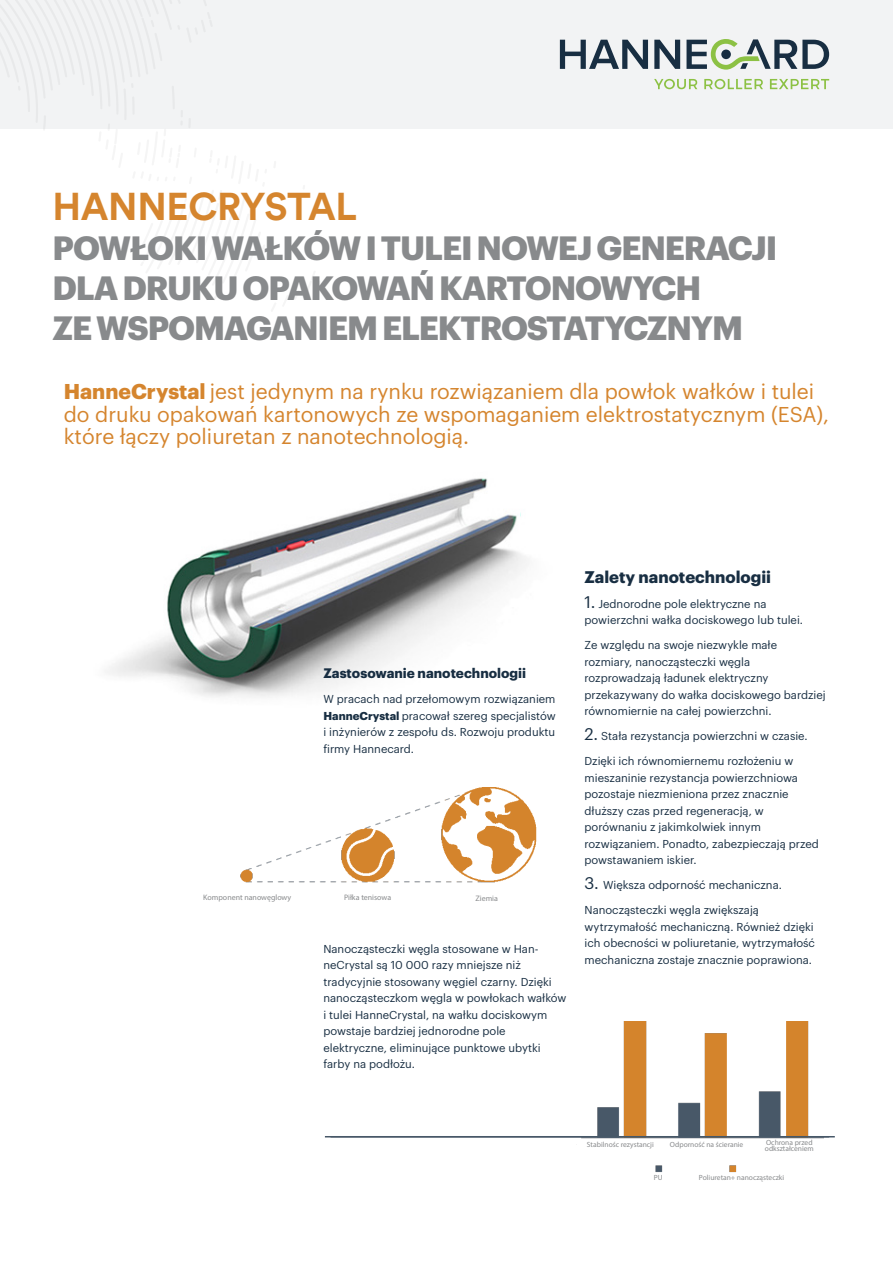
<style>
.page{position:relative;width:893px;height:1263px;background:#fff}
.page>*{position:absolute;margin:0;border:0;box-sizing:border-box;transform-origin:0 0}
.HC_DOC_-_TITLE{font:700 38.4px "Circular Std";letter-spacing:-.01em;color:#d5852e}
.HC_DOC_-_TITLE-2{font:700 33px "Graphik";letter-spacing:-.035em;color:#888a8c}
.HC_DOC_-_Introductio{font:21px/22.5px "Graphik";color:#d5852e}
.Bodytekst{font:700 16.5px "Graphik";color:#182e42}
.t1{font:700 13.5px "Graphik";color:#182e42}
.Bodytekst-2{font:11.25px/16.5px "Graphik";color:#182e42}
.HC_DOC_-_Side_column{font:7.95px "Myriad Pro";color:#888a8c}
.HC_DOC_-_Side_column-2{font:7.5px/6px "Myriad Pro";color:#888a8c}
.s1{font-weight:700}
.s2{font-size:16.5px}
</style>
<div class="page">
<div style="left:0;top:0;width:893px;height:128px;background:#f2f3f4"></div>
<svg style="left:560px;top:40px;width:88px;height:29px"></svg>
<svg style="left:654px;top:40px;width:26px;height:29px"></svg>
<svg style="left:686px;top:39px;width:143px;height:31px"></svg>
<svg style="left:654px;top:79px;width:175px;height:10px"></svg>
<img style="left:107px;top:478px;width:420px;height:220px">
<img style="left:240px;top:787px;width:297px;height:96px">
<img style="left:576px;top:1021px;width:247px;height:151px">
<hr style="left:325px;top:1136px;width:504px;height:1px;background:#475868">
<hr style="left:331px;top:1136px;width:504px;height:1px;background:#475868">
<div style="left:573px;top:1142px;width:261px;height:18px;background:#fff;border-radius:9px"></div>
<p class="HC_DOC_-_TITLE" style="left:53px;top:182px;width:306px">HANNECRYSTAL</p>
<p class="HC_DOC_-_TITLE-2" style="left:53px;top:223px;width:726px">POWŁOKI WAŁKÓW I TULEI NOWEJ GENERACJI</p>
<p class="HC_DOC_-_TITLE-2" style="left:53px;top:263px;width:650px">DLA DRUKU OPAKOWAŃ KARTONOWYCH</p>
<p class="HC_DOC_-_TITLE-2" style="left:53px;top:303px;width:692px">ZE WSPOMAGANIEM ELEKTROSTATYCZNYM</p>
<p class="HC_DOC_-_Introductio" style="left:64px;top:379px;width:767px"><span class="s1">HanneCrystal</span> jest jedynym na rynku rozwiązaniem dla powłok wałków i tulei do druku opakowań kartonowych ze wspomaganiem elektrostatycznym (ESA), które łączy poliuretan z nanotechnologią.</p>
<p class="t1" style="left:323px;top:663px;width:204px">Zastosowanie nanotechnologii</p>
<p class="Bodytekst-2" style="left:323px;top:690px;width:234px;text-align:justify">W pracach nad przełomowym rozwiązaniem <span class="s1">HanneCrystal</span> pracował szereg specjalistów i inżynierów z zespołu ds. Rozwoju produktu firmy Hannecard.</p>
<p class="HC_DOC_-_Side_column" style="left:203px;top:892px;width:90px">Komponent nanowęglowy</p>
<p class="HC_DOC_-_Side_column" style="left:344px;top:893px;width:49px">Piłka tenisowa</p>
<p class="HC_DOC_-_Side_column" style="left:475px;top:893px;width:24px">Ziemia</p>
<p class="Bodytekst-2" style="left:323px;top:939px;width:245px">Nanocząsteczki węgla stosowane w Han&shy;neCrystal są 10 000 razy mniejsze niż tradycyjnie stosowany węgiel czarny. Dzięki nanocząsteczkom węgla w powłokach wałków i tulei HanneCrystal, na wałku dociskowym powstaje bardziej jednorodne pole elektryczne, eliminujące punktowe ubytki farby na podłożu.</p>
<p class="Bodytekst" style="left:585px;top:564px;width:188px">Zalety nanotechnologii</p>
<p class="Bodytekst-2" style="left:585px;top:594px;width:220px"><span class="s2">1.</span> Jednorodne pole elektryczne na powierzchni wałka dociskowego lub tulei.</p>
<p class="Bodytekst-2" style="left:585px;top:636px;width:243px">Ze względu na swoje niezwykle małe rozmiary, nanocząsteczki węgla rozprowadzają ładunek elektryczny przekazywany do wałka dociskowego bardziej równomiernie na całej powierzchni.</p>
<p class="Bodytekst-2" style="left:585px;top:727px;width:225px"><span class="s2">2.</span> Stała rezystancja powierzchni w czasie.</p>
<p class="Bodytekst-2" style="left:585px;top:752px;width:236px">Dzięki ich równomiernemu rozłożeniu w mieszaninie rezystancja powierzchniowa pozostaje niezmieniona przez znacznie dłuższy czas przed regeneracją, w porównaniu z jakimkolwiek innym rozwiązaniem. Ponadto, zabezpieczają przed powstawaniem iskier.</p>
<p class="Bodytekst-2" style="left:585px;top:876px;width:199px"><span class="s2">3.</span> Większa odporność mechaniczna.</p>
<p class="Bodytekst-2" style="left:585px;top:901px;width:232px">Nanocząsteczki węgla zwiększają wytrzymałość mechaniczną. Również dzięki ich obecności w poliuretanie, wytrzymałość mechaniczna zostaje znacznie poprawiona.</p>
<p class="HC_DOC_-_Side_column-2" style="left:587px;top:1141px;width:68px">Stabilnośc rezystancji</p>
<p class="HC_DOC_-_Side_column-2" style="left:670px;top:1141px;width:75px">Odporność na ścieranie</p>
<p class="HC_DOC_-_Side_column-2" style="left:765px;top:1140px;width:50px">Ochrona przed odkształceniem</p>
<p class="HC_DOC_-_Side_column-2" style="left:654px;top:1174px;width:10px">PU</p>
<p class="HC_DOC_-_Side_column-2" style="left:699px;top:1174px;width:87px">Poliuretan+ nanocząsteczki</p>
</div>
